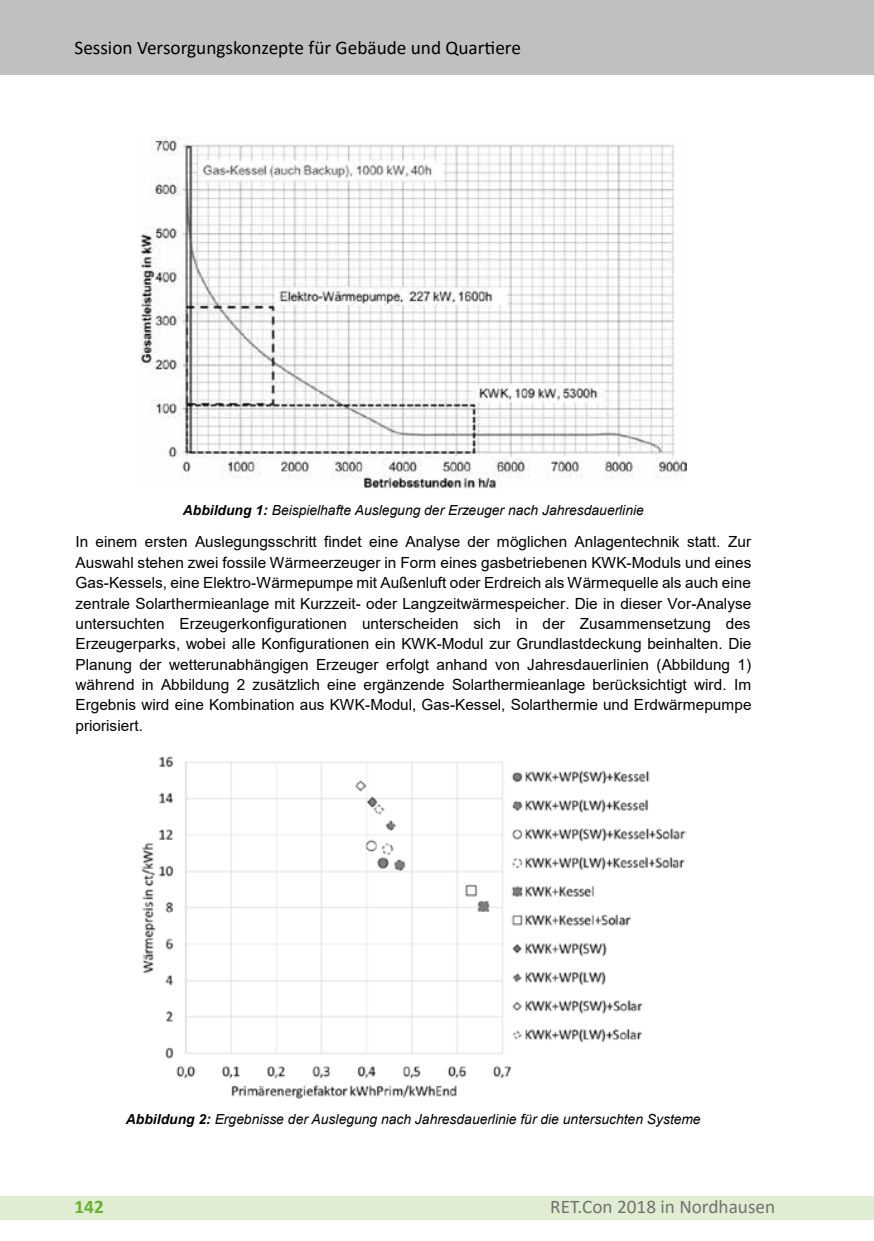
<style>
.page{position:relative;width:874px;height:1241px;background:#fff}
.page>*{position:absolute;margin:0;border:0;box-sizing:border-box;transform-origin:0 0}
.t1{font:19.25px "Calibri";color:#000}
.t2{font:19.25px "Calibri";color:#727271}
.t3{font:700 19.25px "Calibri";color:#65b32e}
.t4{font:15.4px/20.3px "Arial";color:#000;text-align:justify}
.t5{font:italic 13.83px "Arial";letter-spacing:.005em;color:#000}
.s1{font-weight:700}
</style>
<div class="page">
<div style="left:0;top:1196px;width:873px;height:23px;background:#e1edd2"></div>
<div style="left:0;top:0;width:873px;height:74px;background:#c1c0c0"></div>
<img style="left:140px;top:136px;width:546px;height:352px">
<img style="left:141px;top:756px;width:545px;height:343px">
<p class="t1" style="left:74px;top:34px;width:448px">Session Versorgungskonzepte für Gebäude und Quartiere</p>
<p class="t5" style="left:183px;top:500px;width:462px"><span class="s1">Abbildung 1:</span> Beispielhafte Auslegung der Erzeuger nach Jahresdauerlinie</p>
<p class="t4" style="left:75px;top:531px;width:677px">In einem ersten Auslegungsschritt findet eine Analyse der möglichen Anlagentechnik statt. Zur Auswahl stehen zwei fossile Wärmeerzeuger in Form eines gasbetriebenen KWK-Moduls und eines Gas-Kessels, eine Elektro-Wärmepumpe mit Außenluft oder Erdreich als Wärmequelle als auch eine zentrale Solarthermieanlage mit Kurzzeit- oder Langzeitwärmespeicher. Die in dieser Vor-Analyse untersuchten Erzeugerkonfigurationen unterscheiden sich in der Zusammensetzung des Erzeugerparks, wobei alle Konfigurationen ein KWK-Modul zur Grundlastdeckung beinhalten. Die Planung der wetterunabhängigen Erzeuger erfolgt anhand von Jahresdauerlinien (Abbildung 1) während in Abbildung 2 zusätzlich eine ergänzende Solarthermieanlage berücksichtigt wird. Im Ergebnis wird eine Kombination aus KWK-Modul, Gas-Kessel, Solarthermie und Erdwärmepumpe priorisiert.</p>
<p class="t5" style="left:126px;top:1110px;width:576px"><span class="s1">Abbildung 2:</span> Ergebnisse der Auslegung nach Jahresdauerlinie für die untersuchten Systeme</p>
<p class="t3" style="left:74px;top:1192px;width:31px">142</p>
<p class="t2" style="left:550px;top:1193px;width:226px">RET.Con 2018 in Nordhausen</p>
</div>
